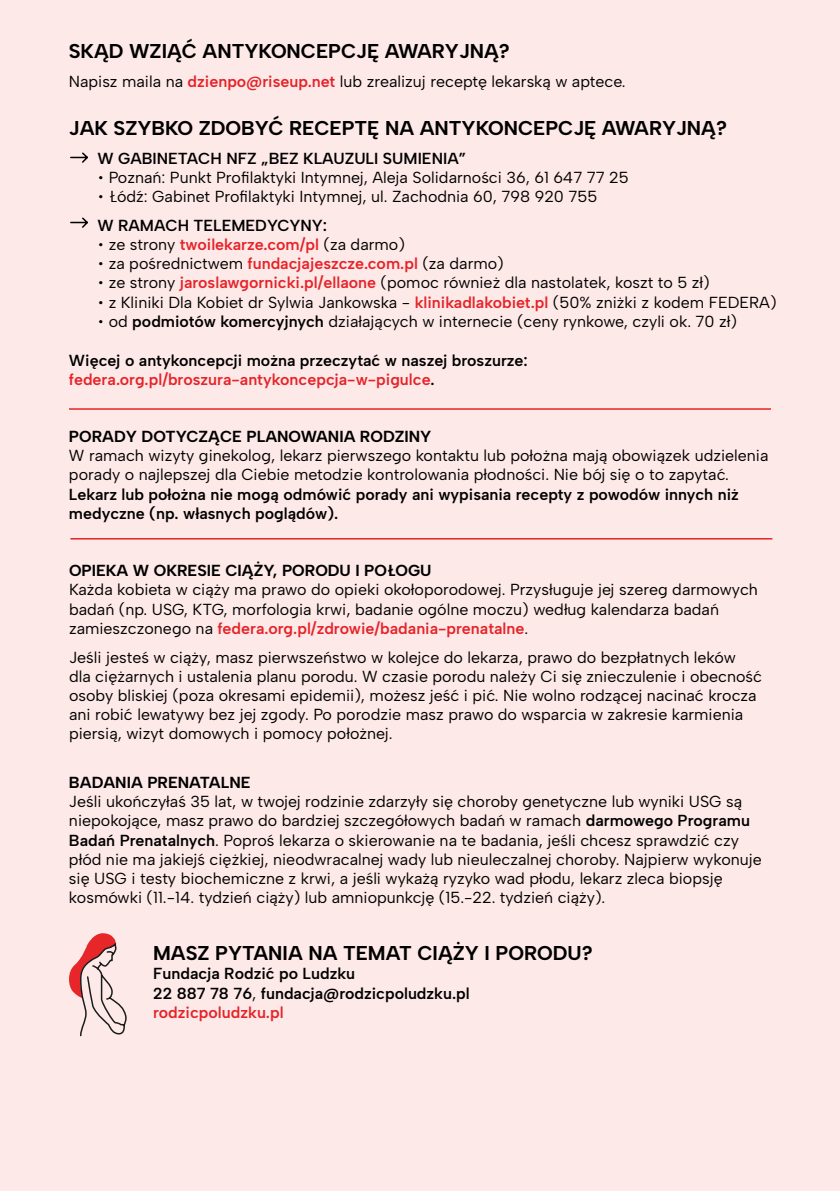
<style>
.page{position:relative;width:840px;height:1191px;background:#fff}
.page>*{position:absolute;margin:0;border:0;box-sizing:border-box;transform-origin:0 0}
.t1{font:700 20px "Albert Sans";color:#000}
.t2{font:16px/19.2px "Albert Sans";color:#000}
.t3{font:600 16px/19.2px "Albert Sans";color:#000}
.t4{font:700 16px "Albert Sans";color:#000}
.s1{font-weight:600;color:#e52329}
.s2{font-weight:600}
.s3{color:#e52329}
.s4{font-weight:400}
</style>
<div class="page">
<div style="left:0;top:0;width:839px;height:1191px;background:#fde9e7"></div>
<hr style="left:69px;top:408px;width:701px;height:2px;background:#e52329">
<svg style="left:69px;top:933px;width:58px;height:104px"></svg>
<hr style="left:70px;top:538px;width:702px;height:1px;background:#e52329">
<svg style="left:70px;top:152px;width:18px;height:11px"></svg>
<svg style="left:70px;top:217px;width:18px;height:11px"></svg>
<p class="t1" style="left:69px;top:39px;width:442px">SKĄD WZIĄĆ ANTYKONCEPCJĘ AWARYJNĄ?</p>
<p class="t2" style="left:69px;top:72px;width:558px">Napisz maila na <span class="s1">dzienpo@riseup.net</span> lub zrealizuj receptę lekarską w aptece.</p>
<p class="t1" style="left:69px;top:116px;width:659px">JAK SZYBKO ZDOBYĆ RECEPTĘ NA ANTYKONCEPCJĘ AWARYJNĄ?</p>
<p class="t3" style="left:97px;top:148px;width:370px">W GABINETACH NFZ „BEZ KLAUZULI SUMIENIA”</p>
<p class="t2" style="left:97px;top:168px;width:532px">• Poznań: Punkt Profilaktyki Intymnej, Aleja Solidarności 36, 61 647 77 25</p>
<p class="t2" style="left:97px;top:187px;width:501px">• Łódź: Gabinet Profilaktyki Intymnej, ul. Zachodnia 60, 798 920 755</p>
<p class="t3" style="left:97px;top:216px;width:231px">W RAMACH TELEMEDYCYNY:</p>
<p class="t2" style="left:97px;top:235px;width:309px">• ze strony <span class="s1">twoilekarze.com/pl</span> (za darmo)</p>
<p class="t2" style="left:97px;top:254px;width:408px">• za pośrednictwem <span class="s1">fundacjajeszcze.com.pl</span> (za darmo)</p>
<p class="t2" style="left:97px;top:273px;width:613px">• ze strony <span class="s1">jaroslawgornicki.pl/ellaone</span> (pomoc również dla nastolatek, koszt to 5 zł)</p>
<p class="t2" style="left:97px;top:292px;width:680px">• z Kliniki Dla Kobiet dr Sylwia Jankowska - <span class="s1">klinikadlakobiet.pl</span> (50% zniżki z kodem FEDERA)</p>
<p class="t2" style="left:97px;top:312px;width:640px">• od <span class="s2">podmiotów komercyjnych</span> działających w internecie (ceny rynkowe, czyli ok. 70 zł)</p>
<p class="t3" style="left:69px;top:350px;width:460px">Więcej o antykoncepcji można przeczytać w naszej broszurze: <span class="s3">federa.org.pl/broszura-antykoncepcja-w-pigulce</span>.</p>
<p class="t4" style="left:69px;top:427px;width:364px">PORADY DOTYCZĄCE PLANOWANIA RODZINY</p>
<p class="t2" style="left:69px;top:446px;width:700px">W ramach wizyty ginekolog, lekarz pierwszego kontaktu lub położna mają obowiązek udzielenia porady o najlepszej dla Ciebie metodzie kontrolowania płodności. Nie bój się o to zapytać.</p>
<p class="t3" style="left:69px;top:484px;width:671px">Lekarz lub położna nie mogą odmówić porady ani wypisania recepty z powodów innych niż medyczne (np. własnych poglądów).</p>
<p class="t4" style="left:69px;top:561px;width:364px">OPIEKA W OKRESIE CIĄŻY, PORODU I POŁOGU</p>
<p class="t2" style="left:69px;top:580px;width:690px">Każda kobieta w ciąży ma prawo do opieki okołoporodowej. Przysługuje jej szereg darmowych badań (np. USG, KTG, morfologia krwi, badanie ogólne moczu) według kalendarza badań zamieszczonego na <span class="s1">federa.org.pl/zdrowie/badania-prenatalne</span>.</p>
<p class="t2" style="left:69px;top:647px;width:694px">Jeśli jesteś w ciąży, masz pierwszeństwo w kolejce do lekarza, prawo do bezpłatnych leków<br>dla ciężarnych i ustalenia planu porodu. W czasie porodu należy Ci się znieczulenie i obecność osoby bliskiej (poza okresami epidemii), możesz jeść i pić. Nie wolno rodzącej nacinać krocza ani robić lewatywy bez jej zgody. Po porodzie masz prawo do wsparcia w zakresie karmienia piersią, wizyt domowych i pomocy położnej.</p>
<p class="t4" style="left:69px;top:772px;width:183px">BADANIA PRENATALNE</p>
<p class="t2" style="left:69px;top:792px;width:694px">Jeśli ukończyłaś 35 lat, w twojej rodzinie zdarzyły się choroby genetyczne lub wyniki USG są niepokojące, masz prawo do bardziej szczegółowych badań w ramach <span class="s2">darmowego Programu Badań Prenatalnych</span>. Poproś lekarza o skierowanie na te badania, jeśli chcesz sprawdzić czy płód nie ma jakiejś ciężkiej, nieodwracalnej wady lub nieuleczalnej choroby. Najpierw wykonuje się USG i testy biochemiczne z krwi, a jeśli wykażą ryzyko wad płodu, lekarz zleca biopsję kosmówki (11.-14. tydzień ciąży) lub amniopunkcję (15.-22. tydzień ciąży).</p>
<p class="t1" style="left:153px;top:941px;width:441px">MASZ PYTANIA NA TEMAT CIĄŻY I PORODU?</p>
<p class="t3" style="left:153px;top:964px;width:318px">Fundacja Rodzić po Ludzku<br>22 887 78 76<span class="s4">,</span> fundacja@rodzicpoludzku.pl <span class="s3">rodzicpoludzku.pl</span></p>
</div>
